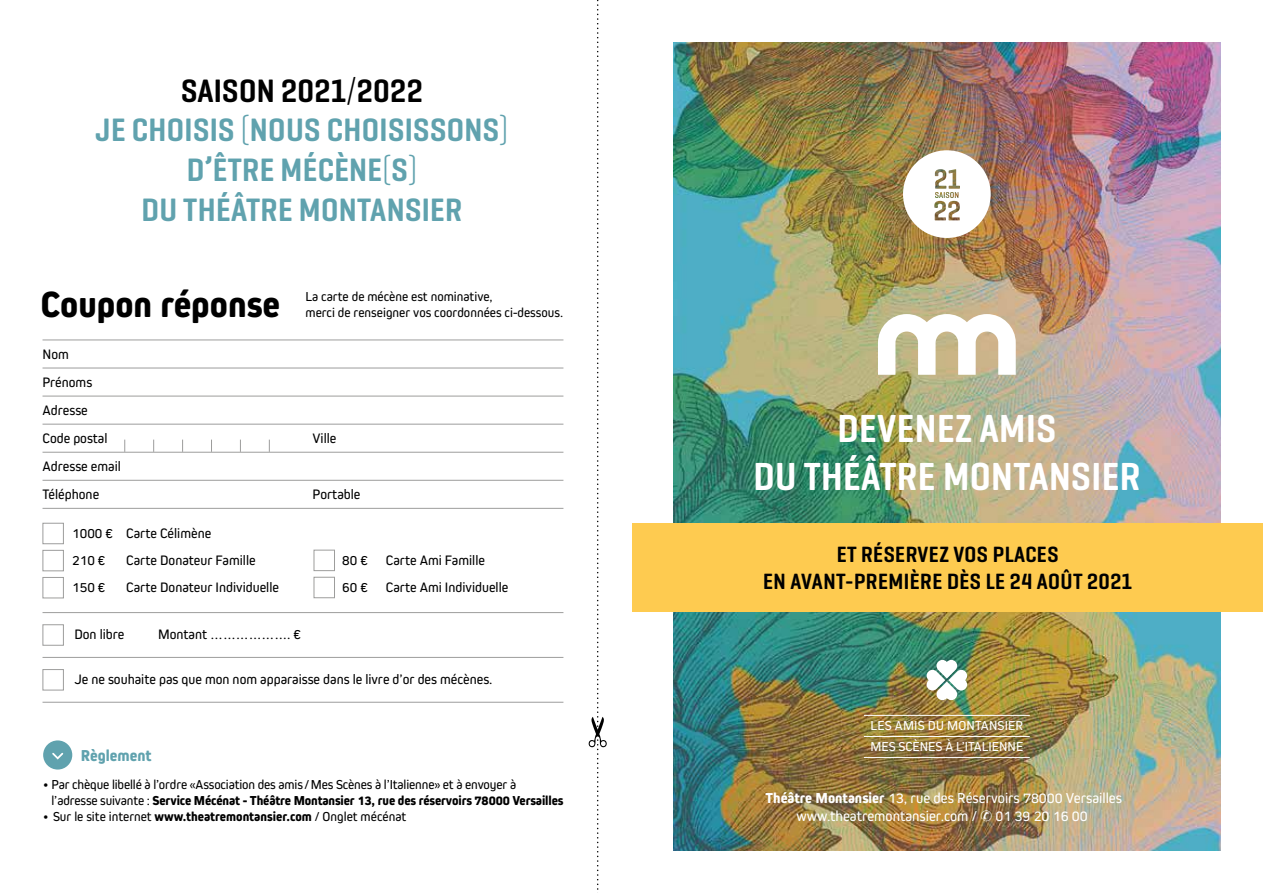
<style>
.page{position:relative;width:1263px;height:893px;background:#fff}
.page>*{position:absolute;margin:0;border:0;box-sizing:border-box;transform-origin:0 0}
.t1{font:600 39.75px/47.8px "Geogrotesque Cond";letter-spacing:.01em;color:#fff;text-align:center}
.t2{font:800 37.95px "Kiro";color:#000}
.t3{font:600 33px/39.6px "Geogrotesque Cond";letter-spacing:.01em;color:#60a2ae;text-align:center}
.t4{font:600 22.5px/27px "Geogrotesque Cond";letter-spacing:.02em;color:#000;text-align:center}
.t5{font:800 16.5px "Kiro";color:#60a2ae}
.t6{font:15px/18px "Kiro";color:#fff;text-align:center}
.t7{font:14.25px/28px "Kiro";color:#000}
.t8{font:13.5px/16.2px "Kiro";color:#000}
.t9{font:13.5px/21px "Kiro";color:#fff}
.s1{color:#000}
.s2{font-weight:300;color:#000}
.s3{font-weight:300}
.s4{font-weight:800}
</style>
<div class="page">
<svg style="left:589px;top:0;width:18px;height:893px"></svg>
<hr style="left:43px;top:340px;width:520px;height:1px;background:#9d9d9c">
<svg style="left:124px;top:440px;width:1px;height:12px"></svg>
<svg style="left:153px;top:440px;width:1px;height:12px"></svg>
<svg style="left:182px;top:440px;width:1px;height:12px"></svg>
<svg style="left:211px;top:440px;width:1px;height:12px"></svg>
<svg style="left:240px;top:440px;width:1px;height:12px"></svg>
<svg style="left:269px;top:440px;width:1px;height:12px"></svg>
<hr style="left:43px;top:368px;width:520px;height:1px;background:#9d9d9c">
<hr style="left:43px;top:396px;width:520px;height:1px;background:#9d9d9c">
<hr style="left:43px;top:424px;width:520px;height:1px;background:#9d9d9c">
<hr style="left:43px;top:452px;width:520px;height:1px;background:#9d9d9c">
<hr style="left:43px;top:480px;width:520px;height:1px;background:#9d9d9c">
<hr style="left:43px;top:508px;width:520px;height:1px;background:#9d9d9c">
<hr style="left:43px;top:612px;width:520px;height:1px;background:#9d9d9c">
<hr style="left:43px;top:657px;width:520px;height:1px;background:#9d9d9c">
<hr style="left:43px;top:702px;width:520px;height:1px;background:#9d9d9c">
<div style="left:43px;top:669px;width:21px;height:21px;border:1px solid #9d9d9c"></div>
<div style="left:43px;top:523px;width:21px;height:21px;border:1px solid #9d9d9c"></div>
<div style="left:43px;top:550px;width:21px;height:21px;border:1px solid #9d9d9c"></div>
<div style="left:43px;top:577px;width:21px;height:21px;border:1px solid #9d9d9c"></div>
<div style="left:314px;top:550px;width:21px;height:21px;border:1px solid #9d9d9c"></div>
<div style="left:314px;top:577px;width:21px;height:21px;border:1px solid #9d9d9c"></div>
<div style="left:43px;top:624px;width:21px;height:22px;border:1px solid #9d9d9c"></div>
<div style="left:43px;top:740px;width:29px;height:29px;background:#60a2ae;border-radius:50%"></div>
<svg style="left:52px;top:752px;width:12px;height:8px"></svg>
<img style="left:673px;top:43px;width:547px;height:807px">
<svg style="left:878px;top:314px;width:138px;height:61px"></svg>
<svg style="left:926px;top:660px;width:41px;height:40px"></svg>
<hr style="left:864px;top:736px;width:166px;height:1px;background:#fff">
<hr style="left:864px;top:715px;width:166px;height:1px;background:#fff">
<hr style="left:864px;top:757px;width:166px;height:1px;background:#fff">
<img style="left:903px;top:150px;width:88px;height:88px">
<div style="left:632px;top:523px;width:631px;height:88px;background:#fecb50"></div>
<svg style="left:981px;top:810px;width:11px;height:11px"></svg>
<h3 class="t3" style="left:96px;top:70px;width:414px"><span class="s1">SAISON 2021</span><span class="s2">/</span><span class="s1">2022<br></span>JE CHOISIS <span class="s3">(</span>NOUS CHOISISSONS<span class="s3">)<br></span>D’ÊTRE MÉCÈNE<span class="s3">(</span>S<span class="s3">)<br></span>DU THÉÂTRE MONTANSIER</h3>
<h2 class="t2" style="left:40px;top:283px;width:241px">Coupon réponse</h2>
<p class="t8" style="left:305px;top:288px;width:259px">La carte de mécène est nominative,<br>merci de renseigner vos coordonnées ci-dessous.</p>
<p class="t7" style="left:43px;top:340px;width:67px">Nom<br>Prénoms<br>Adresse<br>Code postal</p>
<p class="t7" style="left:313px;top:424px;width:25px">Ville</p>
<p class="t7" style="left:43px;top:452px;width:80px">Adresse email<br>Téléphone</p>
<p class="t7" style="left:72px;top:519px;width:140px;line-height:27px">1000 € Carte Célimène<br>210 €</p>
<p class="t7" style="left:126px;top:546px;width:131px">Carte Donateur Famille</p>
<p class="t7" style="left:72px;top:573px;width:35px">150 €</p>
<p class="t7" style="left:126px;top:573px;width:154px">Carte Donateur Individuelle</p>
<p class="t7" style="left:313px;top:480px;width:49px">Portable</p>
<p class="t7" style="left:342px;top:546px;width:27px">80 €</p>
<p class="t7" style="left:386px;top:546px;width:101px">Carte Ami Famille</p>
<p class="t7" style="left:342px;top:573px;width:27px">60 €</p>
<p class="t7" style="left:386px;top:573px;width:124px">Carte Ami Individuelle</p>
<p class="t7" style="left:74px;top:620px;width:52px">Don libre</p>
<p class="t7" style="left:158px;top:620px;width:144px">Montant ………………. €</p>
<p class="t7" style="left:74px;top:665px;width:420px">Je ne souhaite pas que mon nom apparaisse dans le livre d’or des mécènes.</p>
<p class="t5" style="left:81px;top:746px;width:72px">Règlement</p>
<p class="t8" style="left:52px;top:776px;width:513px;text-indent:-9px">• Par chèque libellé à l’ordre «Association des amis / Mes Scènes à l’Italienne» et à envoyer à l’adresse suivante : <span class="s4">Service Mécénat - Théâtre Montansier 13, rue des réservoirs 78000 Versailles</span></p>
<p class="t8" style="left:43px;top:808px;width:365px">• Sur le site internet <span class="s4">www.theatremontansier.com</span> / Onglet mécénat</p>
<h1 class="t1" style="left:753px;top:404px;width:388px">DEVENEZ AMIS<br>DU THÉÂTRE MONTANSIER</h1>
<h3 class="t4" style="left:763px;top:541px;width:370px">ET RÉSERVEZ VOS PLACES<br>EN AVANT-PREMIÈRE DÈS LE 24 AOÛT 2021</h3>
<p class="t9" style="left:870px;top:715px;width:154px">LES AMIS DU MONTANSIER<br>MES SCÈNES À L’ITALIENNE</p>
<p class="t6" style="left:765px;top:789px;width:358px"><span class="s4">Théâtre Montansier</span> 13, rue des Réservoirs 78000 Versailles www.theatremontansier.com / 01 39 20 16 00</p>
</div>
